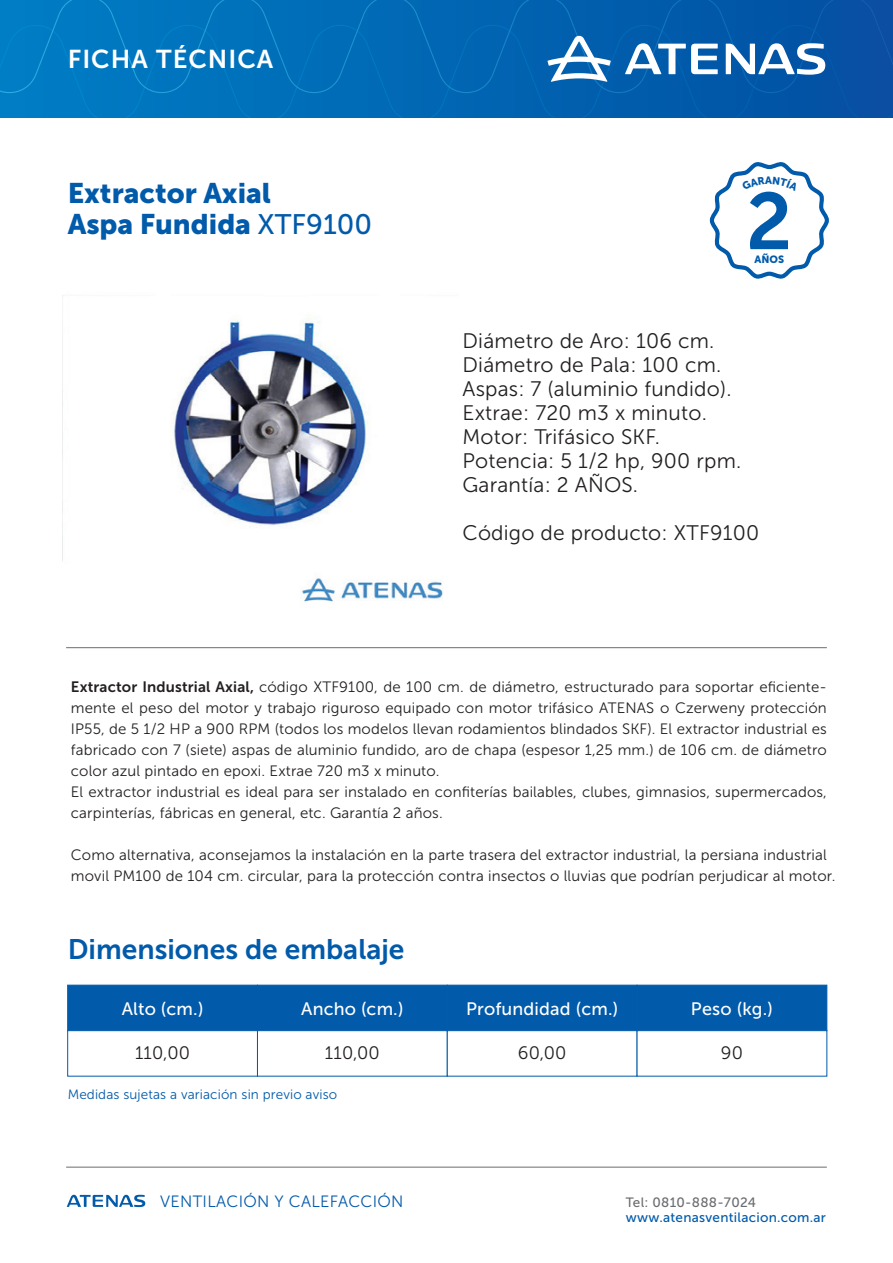
<style>
.page{position:relative;width:893px;height:1263px;background:#fff}
.page>*{position:absolute;margin:0;border:0;box-sizing:border-box;transform-origin:0 0}
.t1{font:79.65px "Museo Sans 700";color:#015aaa}
.t2{font:28.2px/30.9px "Museo Sans 900";color:#015aaa}
.t3{font:28.2px "Museo Sans 700";color:#015aaa}
.t4{font:25.8px "Museo Sans 700";letter-spacing:.04em;color:#fff}
.t5{font:21px/24px "Museo Sans 300";letter-spacing:.01em;color:#231f20}
.t6{font:18px "Museo Sans 500";letter-spacing:.01em;color:#fff}
.t7{font:18px "Museo Sans 300";letter-spacing:.01em;color:#231f20}
.t8{font:16.35px "Museo Sans 300";letter-spacing:.02em;color:#015aaa}
.t9{font:15px/21px "Museo Sans 300";letter-spacing:.01em;color:#231f20}
.t10{font:13.5px "Museo Sans 300";letter-spacing:.01em;color:#015aaa}
.t11{font:13.5px "Museo Sans 500";letter-spacing:.02em;color:#015aaa}
.t12{font:13.5px "Museo Sans 500";letter-spacing:.02em;color:#6c6d70}
.t13{font:10.5px "Museo Sans 900";color:#015aaa}
.s1{font-family:"Museo Sans 500"}
.s2{font-family:"Museo Sans 700"}
</style>
<div class="page">
<svg style="left:0;top:100px;width:893px;height:18px;background:#0166b3"></svg>
<svg style="left:0;top:0;width:893px;height:100px;background:#0168b4"></svg>
<svg style="left:625px;top:43px;width:93px;height:31px"></svg>
<svg style="left:726px;top:43px;width:99px;height:32px"></svg>
<svg style="left:547px;top:35px;width:64px;height:47px"></svg>
<hr style="left:66px;top:1167px;width:761px;height:1px;background:#6c6d70">
<hr style="left:66px;top:647px;width:761px;height:1px;background:#6c6d70">
<svg style="left:67px;top:1195px;width:78px;height:12px"></svg>
<div style="left:67px;top:985px;width:191px;height:46px;background:#015aaa;border:1px solid #015aaa"></div>
<div style="left:257px;top:985px;width:191px;height:46px;background:#015aaa;border:1px solid #015aaa"></div>
<div style="left:447px;top:985px;width:191px;height:46px;background:#015aaa;border:1px solid #015aaa"></div>
<div style="left:637px;top:985px;width:190px;height:46px;background:#015aaa;border:1px solid #015aaa"></div>
<div style="left:67px;top:1030px;width:191px;height:47px;background:#fff;border:1px solid #015aaa"></div>
<div style="left:257px;top:1030px;width:191px;height:47px;background:#fff;border:1px solid #015aaa"></div>
<div style="left:447px;top:1030px;width:191px;height:47px;background:#fff;border:1px solid #015aaa"></div>
<div style="left:637px;top:1030px;width:190px;height:47px;background:#fff;border:1px solid #015aaa"></div>
<img style="left:62px;top:295px;width:381px;height:307px">
<svg style="left:709px;top:162px;width:120px;height:117px"></svg>
<h3 class="t4" style="left:68px;top:44px;width:207px">FICHA TÉCNICA</h3>
<h2 class="t2" style="left:68px;top:178px;width:306px">Extractor Axial<br>Aspa Fundida <span class="s1">XTF9100</span></h2>
<h1 class="t1" style="left:746px;top:177px;width:48px">2</h1>
<p class="t13" style="left:755px;top:254px;width:31px">AÑOS</p>
<h3 class="t5" style="left:462px;top:329px;width:280px">Diámetro de Aro: 106 cm.<br>Diámetro de Pala: 100 cm.<br>Aspas: 7 (aluminio fundido).<br>Extrae: 720 m3 x minuto.<br>Motor: Trifásico SKF.<br>Potencia: 5 1/2 hp, 900 rpm.<br>Garantía: 2 AÑOS.</h3>
<h3 class="t5" style="left:462px;top:521px;width:298px">Código de producto: XTF9100</h3>
<p class="t9" style="left:71px;top:677px;width:757px"><span class="s2">Extractor Industrial Axial,</span> código XTF9100, de 100 cm. de diámetro, estructurado para soportar eficiente&shy;mente el peso del motor y trabajo riguroso equipado con motor trifásico ATENAS o Czerweny protección IP55, de 5 1/2 HP a 900 RPM (todos los modelos llevan rodamientos blindados SKF). El extractor industrial es fabricado con 7 (siete) aspas de aluminio fundido, aro de chapa (espesor 1,25 mm.) de 106 cm. de diámetro color azul pintado en epoxi. Extrae 720 m3 x minuto.<br>El extractor industrial es ideal para ser instalado en confiterías bailables, clubes, gimnasios, supermercados, carpinterías, fábricas en general, etc. Garantía 2 años.</p>
<p class="t9" style="left:71px;top:845px;width:766px">Como alternativa, aconsejamos la instalación en la parte trasera del extractor industrial, la persiana industrial movil PM100 de 104 cm. circular, para la protección contra insectos o lluvias que podrían perjudicar al motor.</p>
<h2 class="t3" style="left:68px;top:934px;width:338px">Dimensiones de embalaje</h2>
<p class="t6" style="left:122px;top:998px;width:83px">Alto (cm.)</p>
<p class="t7" style="left:135px;top:1043px;width:56px">110,00</p>
<p class="t7" style="left:325px;top:1043px;width:56px">110,00</p>
<p class="t7" style="left:518px;top:1043px;width:50px">60,00</p>
<p class="t7" style="left:721px;top:1043px;width:24px">90</p>
<p class="t6" style="left:301px;top:998px;width:104px">Ancho (cm.)</p>
<p class="t6" style="left:466px;top:998px;width:154px">Profundidad (cm.)</p>
<p class="t6" style="left:691px;top:998px;width:83px">Peso (kg.)</p>
<p class="t10" style="left:68px;top:1087px;width:271px">Medidas sujetas a variación sin previo aviso</p>
<p class="t8" style="left:160px;top:1192px;width:245px">VENTILACIÓN Y CALEFACCIÓN</p>
<p class="t12" style="left:626px;top:1194px;width:132px">Tel: 0810-888-7024</p>
<p class="t11" style="left:626px;top:1210px;width:202px">www.atenasventilacion.com.ar</p>
</div>
